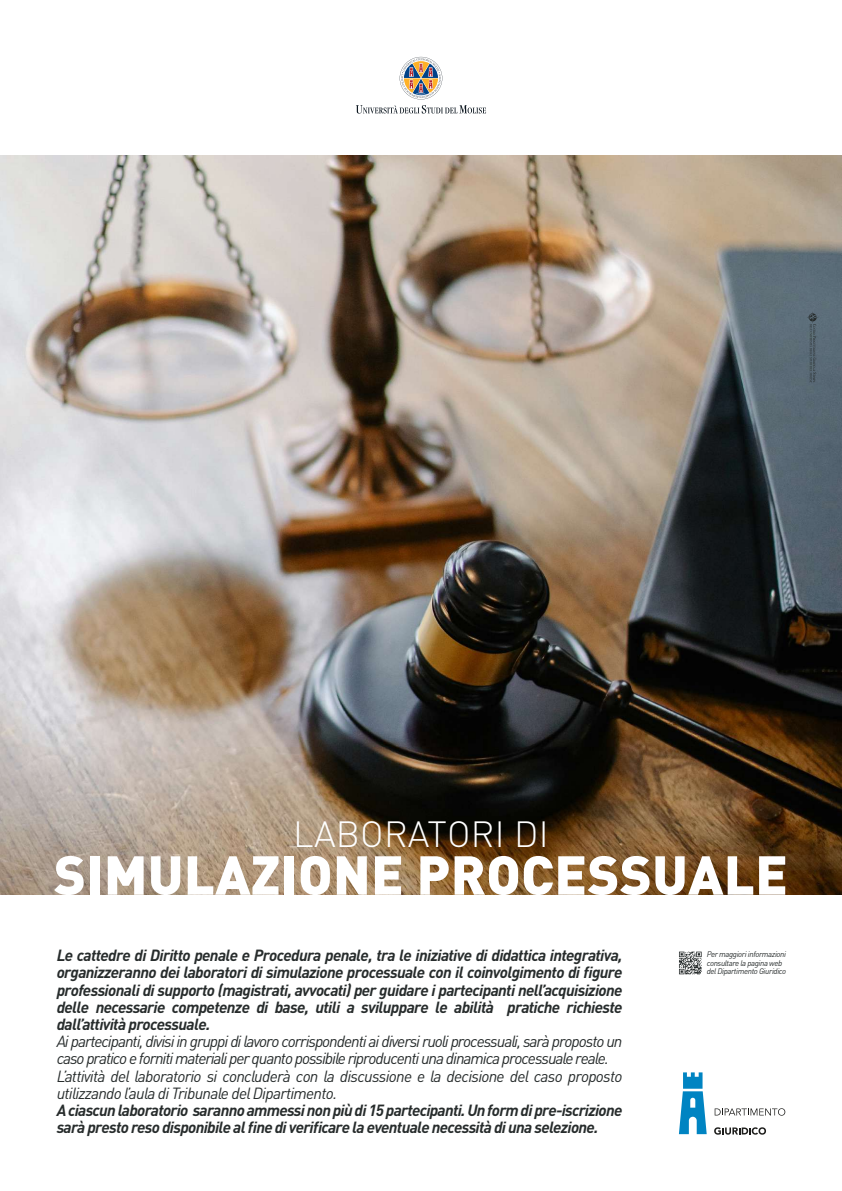
<style>
.page{position:relative;width:842px;height:1191px;background:#fff}
.page>*{position:absolute;margin:0;border:0;box-sizing:border-box;transform-origin:0 0}
.t1{font:900 54px "FFDIN Pro";letter-spacing:.005em;color:#fff}
.t2{font:300 36px "FFDIN Pro";letter-spacing:.005em;color:#fff}
.t3{font:italic 700 16px/17.2px "FFDIN Pro";letter-spacing:-.045em;color:#272c2c;text-align:justify}
.t4{font:italic 16px/17.2px "FFDIN Pro";letter-spacing:-.065em;color:#272c2c}
.t5{font:italic 8px/8.6px "FFDIN Pro";letter-spacing:-.045em;color:#272c2c}
</style>
<div class="page">
<img style="left:0;top:155px;width:842px;height:739px">
<svg style="left:807px;top:312px;width:11px;height:70px"></svg>
<svg style="left:679px;top:951px;width:23px;height:23px"></svg>
<svg style="left:715px;top:1108px;width:70px;height:7px"></svg>
<svg style="left:714px;top:1127px;width:52px;height:7px"></svg>
<svg style="left:679px;top:1072px;width:28px;height:62px"></svg>
<svg style="left:356px;top:105px;width:130px;height:9px"></svg>
<svg style="left:400px;top:57px;width:42px;height:42px"></svg>
<h2 class="t2" style="left:293px;top:806px;width:257px">LABORATORI DI</h2>
<h1 class="t1" style="left:54px;top:828px;width:735px">SIMULAZIONE PROCESSUALE</h1>
<p class="t3" style="left:57px;top:944px;width:567px">Le cattedre di Diritto penale e Procedura penale, tra le iniziative di didattica integrativa, organizzeranno dei laboratori di simulazione processuale con il coinvolgimento di figure professionali di supporto (magistrati, avvocati) per guidare i partecipanti nell’acquisizione delle necessarie competenze di base, utili a sviluppare le abilità pratiche richieste dall’attività processuale.</p>
<p class="t4" style="left:57px;top:1031px;width:567px">Ai partecipanti, divisi in gruppi di lavoro corrispondenti ai diversi ruoli processuali, sarà proposto un caso pratico e forniti materiali per quanto possibile riproducenti una dinamica processuale reale.<br>L’attività del laboratorio si concluderà con la discussione e la decisione del caso proposto utilizzando l’aula di Tribunale del Dipartimento.</p>
<p class="t3" style="left:57px;top:1099px;width:567px">A ciascun laboratorio saranno ammessi non più di 15 partecipanti. Un form di pre-iscrizione sarà presto reso disponibile al fine di verificare la eventuale necessità di una selezione.</p>
<p class="t5" style="left:707px;top:949px;width:81px">Per maggiori informazioni consultare la pagina web del Dipartimento Giuridico</p>
</div>
